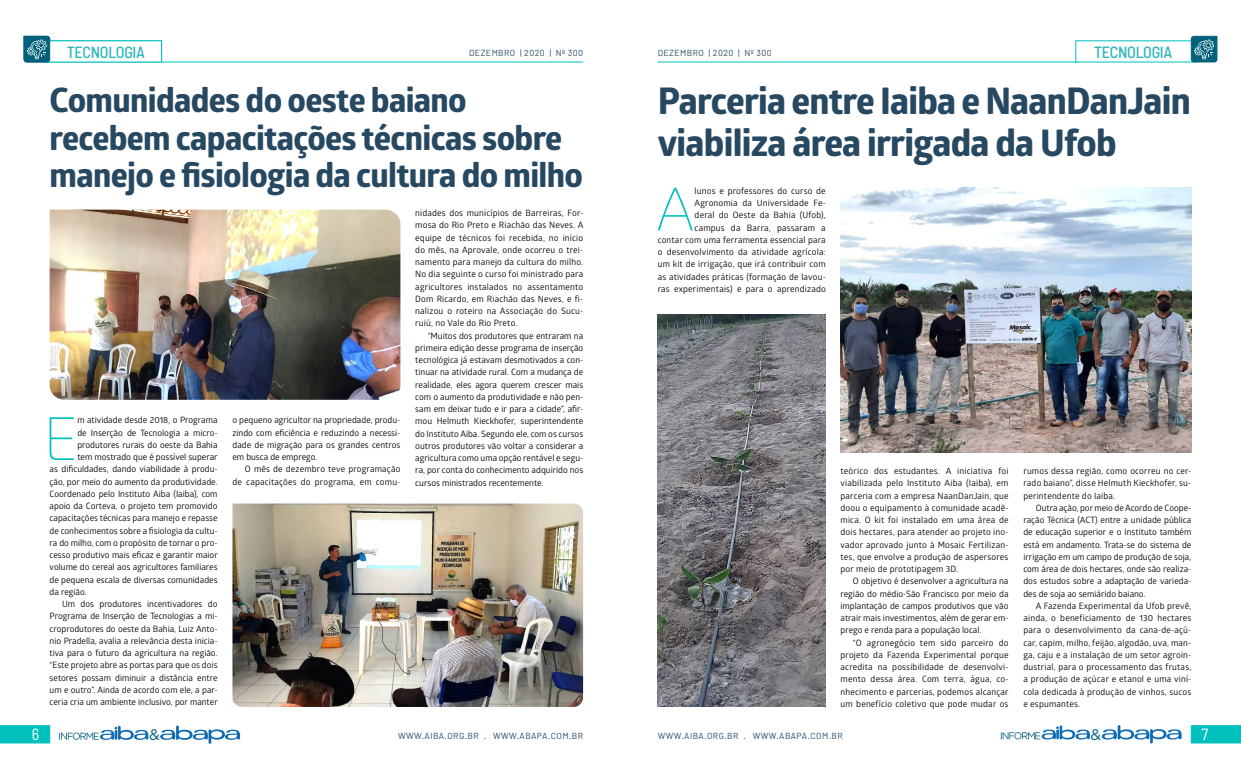
<style>
.page{position:relative;width:1241px;height:769px;background:#fff}
.page>*{position:absolute;margin:0;border:0;box-sizing:border-box;transform-origin:0 0}
.t1{font:200 62.04px "Kyrial Display Pro";color:#00c0be}
.t2{font:700 36.75px/41.5px "Globerx";letter-spacing:-.02em;color:#264861}
.t3{font:700 33.51px/37.6px "Globerx";letter-spacing:-.02em;color:#264861}
.t4{font:500 semi-condensed 16.19px "Barlow";letter-spacing:-.02em;color:#2eb6b8}
.t5{font:semi-condensed 16.19px "Barlow";color:#fff}
.t6{font:15.4px "Gotham Rounded";color:#00617a}
.t7{font:8.75px/12.2px "Glober";color:#000;text-align:justify}
.t8{font:8.75px/12.2px "Glober";letter-spacing:.02em;color:#000;text-align:right}
.t9{font:8.75px "Barlow";letter-spacing:.05em;color:#264861}
</style>
<div class="page">
<svg style="left:0;top:725px;width:50px;height:18px"></svg>
<svg style="left:1190px;top:725px;width:50px;height:18px"></svg>
<hr style="left:162px;top:62px;width:421px;height:1px;background:#00c0be">
<hr style="left:657px;top:62px;width:421px;height:1px;background:#00c0be">
<svg style="left:160px;top:725px;width:80px;height:19px"></svg>
<svg style="left:59px;top:725px;width:90px;height:15px"></svg>
<svg style="left:1101px;top:725px;width:80px;height:19px"></svg>
<svg style="left:1000px;top:725px;width:90px;height:15px"></svg>
<img style="left:232px;top:504px;width:351px;height:203px">
<img style="left:840px;top:187px;width:351px;height:266px">
<img style="left:657px;top:315px;width:168px;height:392px">
<img style="left:50px;top:210px;width:350px;height:190px">
<svg style="left:1190px;top:36px;width:27px;height:26px"></svg>
<svg style="left:23px;top:36px;width:27px;height:26px"></svg>
<h3 class="t4" style="left:58px;top:42px;width:97px">MEIO AMBIENTE</h3>
<p class="t9" style="left:469px;top:47px;width:116px">DEZEMBRO | 2020 | Nº 300</p>
<p class="t9" style="left:657px;top:47px;width:116px">DEZEMBRO | 2020 | Nº 300</p>
<h3 class="t4" style="left:67px;top:42px;width:80px">TECNOLOGIA</h3>
<h3 class="t4" style="left:1093px;top:42px;width:80px">TECNOLOGIA</h3>
<h3 class="t3" style="left:50px;top:81px;width:535px">Comunidades do oeste baiano recebem capacitações técnicas sobre manejo e fisiologia da cultura do milho</h3>
<h1 class="t1" style="left:43px;top:394px;width:35px">E</h1>
<p class="t7" style="left:77px;top:414px;width:142px">m atividade desde 2018, o Programa</p>
<p class="t7" style="left:77px;top:426px;width:142px">de Inserção de Tecnologia a micro-</p>
<p class="t7" style="left:77px;top:438px;width:142px">produtores rurais do oeste da Bahia</p>
<p class="t7" style="left:77px;top:450px;width:142px">tem mostrado que é possível superar</p>
<p class="t7" style="left:50px;top:463px;width:169px">as dificuldades, dando viabilidade à produ-</p>
<p class="t7" style="left:50px;top:475px;width:169px">ção, por meio do aumento da produtividade.</p>
<p class="t7" style="left:50px;top:487px;width:169px">Coordenado pelo Instituto Aiba (Iaiba), com</p>
<p class="t7" style="left:50px;top:499px;width:169px">apoio da Corteva, o projeto tem promovido</p>
<p class="t7" style="left:50px;top:512px;width:169px">capacitações técnicas para manejo e repasse</p>
<p class="t7" style="left:50px;top:524px;width:169px">de conhecimentos sobre a fisiologia da cultu-</p>
<p class="t7" style="left:50px;top:536px;width:169px">ra do milho, com o propósito de tornar o pro-</p>
<p class="t7" style="left:50px;top:548px;width:170px">cesso produtivo mais eficaz e garantir maior</p>
<p class="t7" style="left:50px;top:561px;width:169px">volume do cereal aos agricultores familiares</p>
<p class="t7" style="left:50px;top:573px;width:169px">de pequena escala de diversas comunidades</p>
<p class="t7" style="left:50px;top:585px;width:38px">da região.</p>
<p class="t7" style="left:62px;top:597px;width:157px">Um dos produtores incentivadores do</p>
<p class="t7" style="left:50px;top:610px;width:169px">Programa de Inserção de Tecnologias a mi-</p>
<p class="t7" style="left:50px;top:622px;width:169px">croprodutores do oeste da Bahia, Luiz Anto-</p>
<p class="t7" style="left:50px;top:634px;width:169px">nio Pradella, avalia a relevância desta inicia-</p>
<p class="t7" style="left:50px;top:646px;width:169px">tiva para o futuro da agricultura na região.</p>
<p class="t7" style="left:50px;top:659px;width:169px">“Este projeto abre as portas para que os dois</p>
<p class="t7" style="left:50px;top:671px;width:169px">setores possam diminuir a distância entre</p>
<p class="t7" style="left:50px;top:683px;width:169px">um e outro”. Ainda de acordo com ele, a par-</p>
<p class="t7" style="left:50px;top:695px;width:170px">ceria cria um ambiente inclusivo, por manter</p>
<p class="t7" style="left:232px;top:414px;width:169px">o pequeno agricultor na propriedade, produ&shy;zindo com eficiência e reduzindo a necessi&shy;dade de migração para os grandes centros em busca de emprego.</p>
<p class="t8" style="left:232px;top:463px;width:169px">O mês de dezembro teve programação<br>de capacitações do programa, em comu-</p>
<p class="t7" style="left:415px;top:207px;width:170px">nidades dos municípios de Barreiras, For&shy;mosa do Rio Preto e Riachão das Neves. A equipe de técnicos foi recebida, no início do mês, na Aprovale, onde ocorreu o trei&shy;namento para manejo da cultura do milho.<br>No dia seguinte o curso foi ministrado para agricultores instalados no assentamento Dom Ricardo, em Riachão das Neves, e fi&shy;nalizou o roteiro na Associação do Sucu&shy;ruiú, no Vale do Rio Preto.</p>
<p class="t7" style="left:415px;top:329px;width:169px;text-indent:12px">“Muitos dos produtores que entraram na primeira edição desse programa de inserção tecnológica já estavam desmotivados a con&shy;tinuar na atividade rural. Com a mudança de realidade, eles agora querem crescer mais com o aumento da produtividade e não pen&shy;sam em deixar tudo e ir para a cidade”, afir&shy;mou Helmuth Kieckhofer, superintendente do Instituto Aiba. Segundo ele, com os cursos outros produtores vão voltar a considerar a agricultura como uma opção rentável e segu&shy;ra, por conta do conhecimento adquirido nos cursos ministrados recentemente.</p>
<h2 class="t2" style="left:657px;top:80px;width:534px">Parceria entre Iaiba e NaanDanJain viabiliza área irrigada da Ufob</h2>
<p class="t8" style="left:657px;top:184px;width:169px">lunos e professores do curso de Agronomia da Universidade Fe-<br>deral do Oeste da Bahia (Ufob),<br>campus da Barra, passaram a<br>contar com uma ferramenta essencial para o desenvolvimento da atividade agrícola: um kit de irrigação, que irá contribuir com as atividades práticas (formação de lavou&shy;ras experimentais) e para o aprendizado</p>
<h1 class="t1" style="left:655px;top:165px;width:40px">A</h1>
<p class="t7" style="left:840px;top:465px;width:169px">teórico dos estudantes. A iniciativa foi viabilizada pelo Instituto Aiba (Iaiba), em parceria com a empresa NaanDanJain, que doou o equipamento à comunidade acadê&shy;mica. O kit foi instalado em uma área de dois hectares, para atender ao projeto ino&shy;vador aprovado junto à Mosaic Fertilizan&shy;tes, que envolve a produção de aspersores por meio de prototipagem 3D.</p>
<p class="t7" style="left:840px;top:575px;width:169px;text-indent:12px">O objetivo é desenvolver a agricultura na região do médio-São Francisco por meio da implantação de campos produtivos que vão atrair mais investimentos, além de gerar em&shy;prego e renda para a população local.</p>
<p class="t7" style="left:840px;top:636px;width:170px;text-indent:12px">“O agronegócio tem sido parceiro do projeto da Fazenda Experimental porque acredita na possibilidade de desenvolvi&shy;mento dessa área. Com terra, água, co&shy;nhecimento e parcerias, podemos alcançar um benefício coletivo que pode mudar os</p>
<p class="t7" style="left:1023px;top:465px;width:169px">rumos dessa região, como ocorreu no cer&shy;rado baiano”, disse Helmuth Kieckhofer, su&shy;perintendente do Iaiba.</p>
<p class="t7" style="left:1023px;top:501px;width:169px;text-indent:12px">Outra ação, por meio de Acordo de Coope&shy;ração Técnica (ACT) entre a unidade pública de educação superior e o Instituto também está em andamento. Trata-se do sistema de irrigação em um campo de produção de soja, com área de dois hectares, onde são realiza&shy;dos estudos sobre a adaptação de varieda&shy;des de soja ao semiárido baiano.</p>
<p class="t7" style="left:1023px;top:599px;width:169px;text-indent:12px">A Fazenda Experimental da Ufob prevê, ainda, o beneficiamento de 130 hectares para o desenvolvimento da cana-de-açú&shy;car, capim, milho, feijão, algodão, uva, man&shy;ga, caju e a instalação de um setor agroin&shy;dustrial, para o processamento das frutas, a produção de açúcar e etanol e uma viní&shy;cola dedicada à produção de vinhos, sucos e espumantes.</p>
<h3 class="t5" style="left:32px;top:724px;width:9px">6</h3>
<h3 class="t6" style="left:149px;top:725px;width:12px">&amp;</h3>
<h3 class="t6" style="left:1090px;top:725px;width:12px">&amp;</h3>
<h3 class="t5" style="left:1201px;top:724px;width:8px">7</h3>
<p class="t9" style="left:398px;top:730px;width:187px">WWW.AIBA.ORG.BR . WWW.ABAPA.COM.BR</p>
<p class="t9" style="left:657px;top:730px;width:187px">WWW.AIBA.ORG.BR . WWW.ABAPA.COM.BR</p>
</div>
